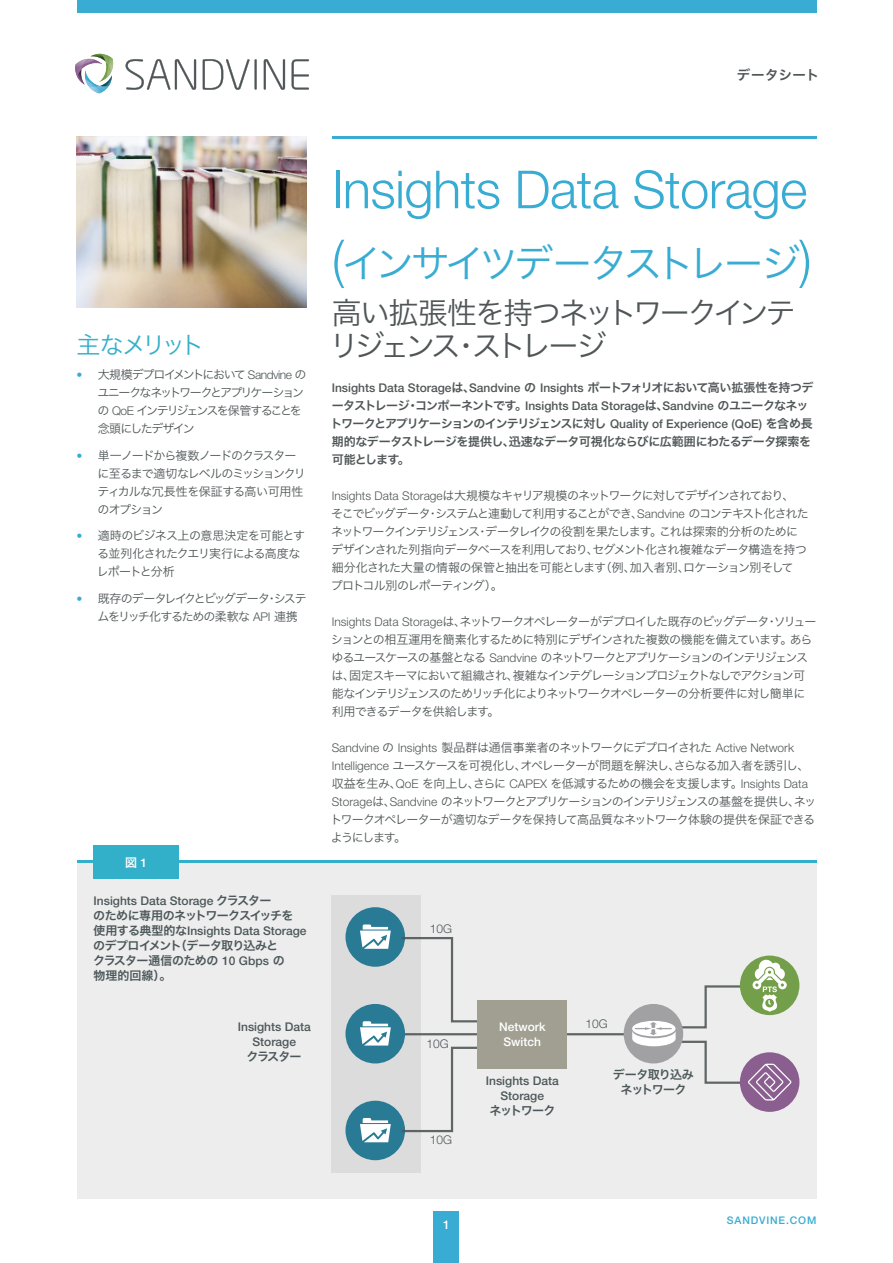
<style>
.page{position:relative;width:893px;height:1263px;background:#fff}
.page>*{position:absolute;margin:0;border:0;box-sizing:border-box;transform-origin:0 0}
.t1{font:300 52.5px "Helvetica Neue LT Pro";letter-spacing:-.01em;color:#38acd2}
.t2{font:39px "Hira Kaku Pro W3";letter-spacing:-.105em;color:#38acd2}
.t3{font:30px "Hira Kaku Pro W3";letter-spacing:-.095em;color:#505657}
.t4{font:30px "Hira Kaku Pro W3";letter-spacing:-.15em;color:#505657}
.t5{font:24px "Hira Kaku Pro W3";letter-spacing:-.175em;color:#36b0c9}
.t6{font:13.5px "Hira Kaku Pro W6";letter-spacing:.04em;color:#505657}
.t7{font:12px/18px "Hira Kaku Pro W3";letter-spacing:-.08em;color:#505657}
.t8{font:12px/18px "Hira Kaku Pro W6";letter-spacing:-.05em;color:#505657}
.t9{font:500 12px/15px "Helvetica Neue LT Pro";color:#4c5759;text-align:center}
.t10{font:12px/15px "Hira Kaku Pro W6";letter-spacing:-.06em;color:#4c5759}
.t11{font:12px/18px "Hira Kaku Pro W3";letter-spacing:-.145em;color:#505657}
.t12{font:500 12px "Helvetica Neue LT Pro";color:#505657}
.t13{font:300 12px "Helvetica Neue LT Pro";color:#505657}
.t14{font:12px/18px "Hira Kaku Pro W3";letter-spacing:-.055em;color:#505657}
.t15{font:12px/18px "Hira Kaku Pro W3";letter-spacing:-.1em;color:#505657}
.t16{font:500 12px/15px "Helvetica Neue LT Pro";color:#fff;text-align:center}
.t17{font:300 12px "Helvetica Neue LT Pro";color:#4c5759}
.t18{font:12px "Hira Kaku Pro W6";color:#fff}
.t19{font:500 10.5px "Helvetica Neue LT Pro";letter-spacing:.08em;color:#38acd2}
.s1{font-family:"Helvetica Neue LT Pro";font-weight:300;font-size:52.5px}
.s2{font-family:"Helvetica Neue LT Pro";font-weight:300;color:#38acd2}
.s3{font-family:"Helvetica Neue LT Pro";font-weight:300}
.s4{font-family:"Hira Kaku Pro W6";font-weight:400}
.s5{font-family:"Helvetica Neue LT Pro";font-weight:500}
.s6{font-family:"Hira Kaku Pro W3";font-weight:400}
</style>
<div class="page">
<div style="left:77px;top:0;width:739px;height:13px;background:#38acd2"></div>
<svg style="left:75px;top:54px;width:39px;height:39px"></svg>
<img style="left:77px;top:69px;width:8px;height:16px">
<svg style="left:126px;top:59px;width:70px;height:31px"></svg>
<svg style="left:203px;top:59px;width:54px;height:31px"></svg>
<svg style="left:264px;top:59px;width:21px;height:31px"></svg>
<svg style="left:292px;top:59px;width:17px;height:31px"></svg>
<hr style="left:332px;top:136px;width:484px;height:2px;background:#38acd2">
<img style="left:77px;top:136px;width:230px;height:172px">
<div style="left:434px;top:1212px;width:25px;height:51px;background:#38acd2"></div>
<hr style="left:77px;top:860px;width:739px;height:3px;background:#32afc9">
<div style="left:77px;top:863px;width:739px;height:335px;background:#ededed"></div>
<div style="left:94px;top:845px;width:85px;height:33px;background:#32afc9"></div>
<div style="left:332px;top:895px;width:89px;height:278px;background:#dddcdc"></div>
<div style="left:345px;top:907px;width:60px;height:60px;background:#297a94;border-radius:50%"></div>
<svg style="left:360px;top:924px;width:31px;height:25px"></svg>
<div style="left:345px;top:1101px;width:60px;height:59px;background:#297a94;border-radius:50%"></div>
<svg style="left:360px;top:1118px;width:31px;height:24px"></svg>
<hr style="left:396px;top:1033px;width:247px;height:2px;background:#505657">
<svg style="left:400px;top:937px;width:78px;height:86px"></svg>
<svg style="left:400px;top:1045px;width:93px;height:88px"></svg>
<div style="left:345px;top:1004px;width:60px;height:59px;background:#297a94;border-radius:50%"></div>
<svg style="left:360px;top:1021px;width:31px;height:24px"></svg>
<div style="left:624px;top:1004px;width:59px;height:59px;background:#a1a1a3;border-radius:50%"></div>
<div style="left:740px;top:1052px;width:59px;height:60px;background:#8a5e8f;border-radius:50%"></div>
<div style="left:740px;top:955px;width:59px;height:60px;background:#739e4a;border-radius:50%"></div>
<svg style="left:632px;top:960px;width:160px;height:140px"></svg>
<div style="left:478px;top:1000px;width:89px;height:68px;background:#a19f92"></div>
<p class="t6" style="left:737px;top:62px;width:84px">データシート</p>
<h1 class="t1" style="left:332px;top:157px;width:477px">Insights Data Storage</h1>
<h2 class="t2" style="left:332px;top:229px;width:482px"><span class="s1">(</span>インサイツデータストレージ<span class="s1">)</span></h2>
<h3 class="t3" style="left:332px;top:286px;width:466px">高い拡張性を持つネットワークインテ</h3>
<h3 class="t5" style="left:77px;top:324px;width:129px">主なメリット</h3>
<h3 class="t4" style="left:329px;top:319px;width:279px">リジェンス・ストレージ</h3>
<p class="t11" style="left:97px;top:365px;width:211px;text-indent:-21px"><span class="s2">•</span> 大規模デプロイメントにおいて <span class="s3">Sandvine</span> のユニークなネットワークとアプリケーションの <span class="s3">QoE</span> インテリジェンスを保管することを念頭にしたデザイン</p>
<p class="t7" style="left:97px;top:445px;width:210px;text-indent:-21px"><span class="s2">•</span> 単一ノードから複数ノードのクラスターに至るまで適切なレベルのミッションクリティカルな冗長性を保証する高い可用性のオプション</p>
<p class="t14" style="left:97px;top:526px;width:210px;text-indent:-20px"><span class="s2">•</span> 適時のビジネス上の意思決定を可能とする並列化されたクエリ実行による高度なレポートと分析</p>
<p class="t15" style="left:97px;top:588px;width:211px;text-indent:-21px"><span class="s2">•</span> 既存のデータレイクとビッグデータ・システムをリッチ化するための柔軟な <span class="s3">API</span> 連携</p>
<p class="t12" style="left:332px;top:380px;width:483px">Insights Data Storage<span class="s4">は、</span>Sandvine <span class="s4">の</span> Insights <span class="s4">ポートフォリオにおいて高い拡張性を持つデ</span></p>
<p class="t8" style="left:331px;top:396px;width:484px">ータストレージ・コンポーネントです。<span class="s5">Insights Data Storage</span>は、<span class="s5">Sandvine</span> のユニークなネットワークとアプリケーションのインテリジェンスに対し <span class="s5">Quality of Experience (QoE)</span> を含め長期的なデータストレージを提供し、迅速なデータ可視化ならびに広範囲にわたるデータ探索を可能とします。</p>
<p class="t7" style="left:331px;top:485px;width:480px"><span class="s3">Insights Data Storage</span>は大規模なキャリア規模のネットワークに対してデザインされており、<br>そこでビッグデータ・システムと連動して利用することができ、<span class="s3">Sandvine</span> のコンテキスト化されたネットワークインテリジェンス・データレイクの役割を果たします。これは探索的分析のためにデザインされた列指向データベースを利用しており、セグメント化され複雑なデータ構造を持つ細分化された大量の情報の保管と抽出を可能とします（例、加入者別、ロケーション別そして<br>プロトコル別のレポーティング）。</p>
<p class="t7" style="left:331px;top:611px;width:487px"><span class="s3">Insights Data Storage</span>は、ネットワークオペレーターがデプロイした既存のビッグデータ・ソリューションとの相互運用を簡素化するために特別にデザインされた複数の機能を備えています。あらゆるユースケースの基盤となる <span class="s3">Sandvine</span> のネットワークとアプリケーションのインテリジェンスは、固定スキーマにおいて組織され、複雑なインテグレーションプロジェクトなしでアクション可能なインテリジェンスのためリッチ化によりネットワークオペレーターの分析要件に対し簡単に利用できるデータを供給します。</p>
<p class="t13" style="left:332px;top:740px;width:464px">Sandvine <span class="s6">の</span> Insights <span class="s6">製品群は通信事業者のネットワークにデプロイされた</span> Active Network</p>
<p class="t7" style="left:330px;top:755px;width:487px"><span class="s3">Intelligence</span> ユースケースを可視化し、オペレーターが問題を解決し、さらなる加入者を誘引し、収益を生み、<span class="s3">QoE</span> を向上し、さらに <span class="s3">CAPEX</span> を低減するための機会を支援します。<span class="s3">Insights Data Storage</span>は、<span class="s3">Sandvine</span> のネットワークとアプリケーションのインテリジェンスの基盤を提供し、ネットワークオペレーターが適切なデータを保持して高品質なネットワーク体験の提供を保証できるようにします。</p>
<p class="t18" style="left:125px;top:851px;width:24px">図 <span class="s5">1</span></p>
<p class="t9" style="left:94px;top:893px;width:179px">Insights Data Storage <span class="s4">クラスター</span></p>
<p class="t10" style="left:93px;top:907px;width:202px">のために専用のネットワークスイッチを</p>
<p class="t9" style="left:94px;top:923px;width:215px"><span class="s4">使用する典型的な</span>Insights Data Storage</p>
<p class="t10" style="left:93px;top:937px;width:193px">のデプロイメント（データ取り込みとクラスター通信のための <span class="s5">10 Gbps</span> の物理的回線）。</p>
<p class="t9" style="left:238px;top:1019px;width:74px">Insights Data<br>Storage</p>
<p class="t10" style="left:246px;top:1048px;width:57px">クラスター</p>
<p class="t17" style="left:430px;top:921px;width:24px">10G</p>
<p class="t17" style="left:426px;top:1036px;width:24px">10G</p>
<p class="t17" style="left:430px;top:1133px;width:24px">10G</p>
<p class="t16" style="left:443px;top:1217px;width:8px">1</p>
<p class="t16" style="left:499px;top:1019px;width:48px">Network<br>Switch</p>
<p class="t9" style="left:486px;top:1073px;width:74px">Insights Data<br>Storage</p>
<p class="t10" style="left:489px;top:1102px;width:67px">ネットワーク</p>
<p class="t17" style="left:585px;top:1017px;width:24px">10G</p>
<p class="t10" style="left:613px;top:1066px;width:82px;text-align:center">データ取り込みネットワーク</p>
<p class="t19" style="left:727px;top:1214px;width:91px">SANDVINE.COM</p>
</div>
